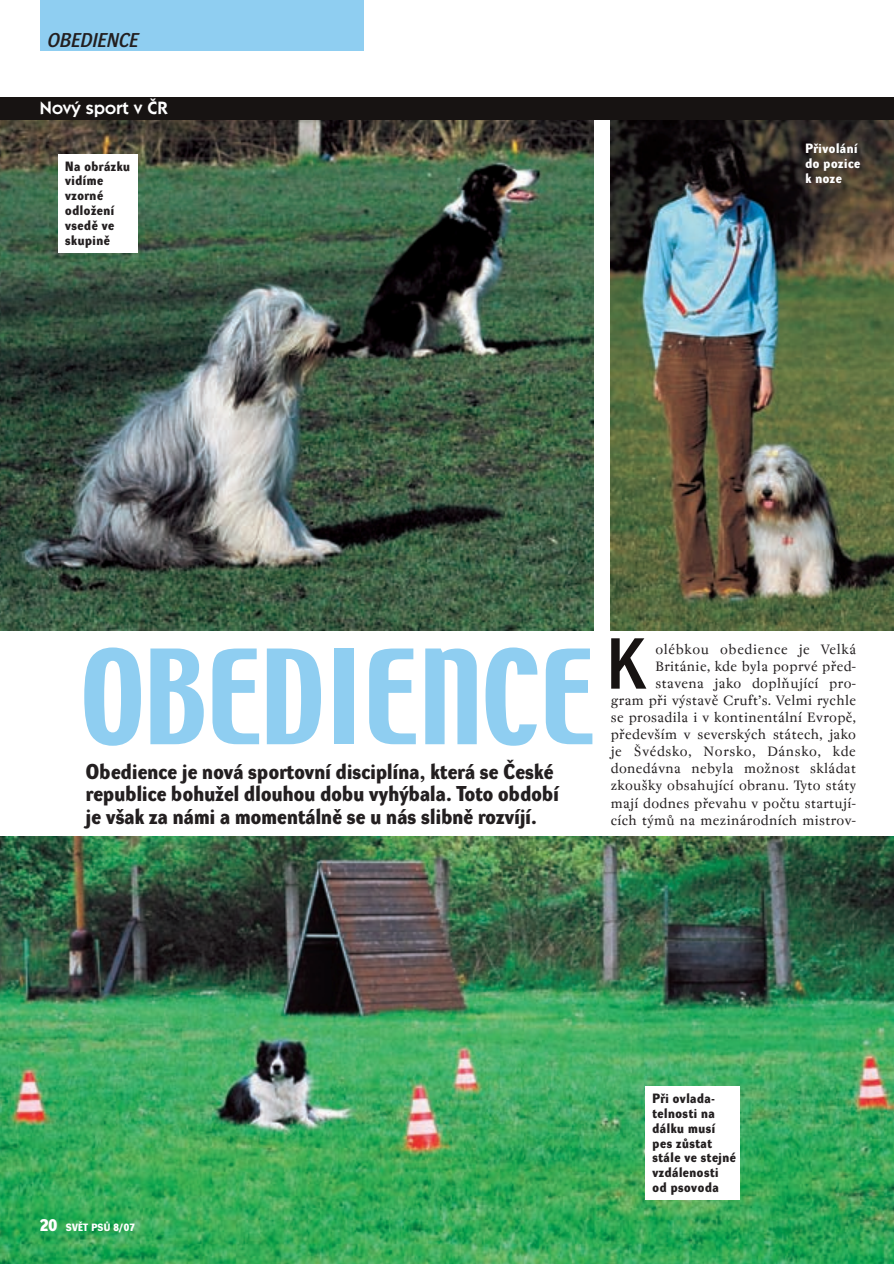
<style>
.page{position:relative;width:894px;height:1264px;background:#fff}
.page>*{position:absolute;margin:0;border:0;box-sizing:border-box;transform-origin:0 0}
.t1{font:116.1px "Techno CE";color:#8fcef1}
.t2{font:70.5px "Dynamo DD";color:#171312}
.t3{font:21px/23px "Dynamo DB";letter-spacing:.01em;color:#231f20}
.t4{font:19.5px "Dynamo D Italic D";letter-spacing:.01em;color:#231f20}
.t5{font:600 18px "Itc Kabel CE";letter-spacing:.01em;color:#fff}
.t6{font:15px/17.1px "Regent";letter-spacing:.025em;color:#231f20;text-align:right}
.t7{font:13.2px/14.9px "Dynamo DB";letter-spacing:.045em;color:#231f20}
.t8{font:13.2px/14.9px "Dynamo DB";letter-spacing:.045em;color:#fff}
.t9{font:10.35px "Dynamo DB";letter-spacing:.03em;color:#fff}
.s1{font-size:16.5px}
</style>
<div class="page">
<img style="left:0;top:0;width:893px;height:1264px">
<h3 class="t4" style="left:48px;top:32px;width:92px">OBEDIENCE</h3>
<p class="t5" style="left:40px;top:101px;width:129px">Nov˘ sport v âR</p>
<p class="t7" style="left:65px;top:160px;width:66px">Na obrázku vidíme vzorné odloÏení vsedû ve skupinû</p>
<p class="t8" style="left:805px;top:142px;width:56px">Pfiivolání do pozice k noze</p>
<h1 class="t1" style="left:81px;top:648px;width:515px">OBEDIENCE</h1>
<h3 class="t3" style="left:86px;top:761px;width:474px">Obedience je nová sportovní disciplína, která se âeské republice bohuÏel dlouhou dobu vyh˘bala. Toto období je v‰ak za námi a momentálnû se u nás slibnû rozvíjí.</h3>
<h2 class="t2" style="left:606px;top:636px;width:40px">K</h2>
<p class="t6" style="left:610px;top:641px;width:247px">olébkou obedience je Velká Británie, kde byla poprvé pfied&shy;stavena jako doplÀující pro-<br>gram pfii v˘stavû Cruft’s. Velmi rychle se prosadila i v kontinentální Evropû, pfiedev‰ím v seversk˘ch státech, jako je ·védsko, Norsko, Dánsko, kde donedávna nebyla moÏnost skládat zkou‰ky obsahující obranu. Tyto státy mají dodnes pfievahu v poãtu startují&shy;cích t˘mÛ na mezinárodních mistrov-</p>
<p class="t9" style="left:40px;top:1223px;width:97px"><span class="s1">20</span> SVùT PSÒ 8/07</p>
<p class="t7" style="left:652px;top:1092px;width:85px">Pfii ovlada&shy;telnosti na dálku musí pes zÛstat stále ve stejné vzdálenosti od psovoda</p>
</div>
